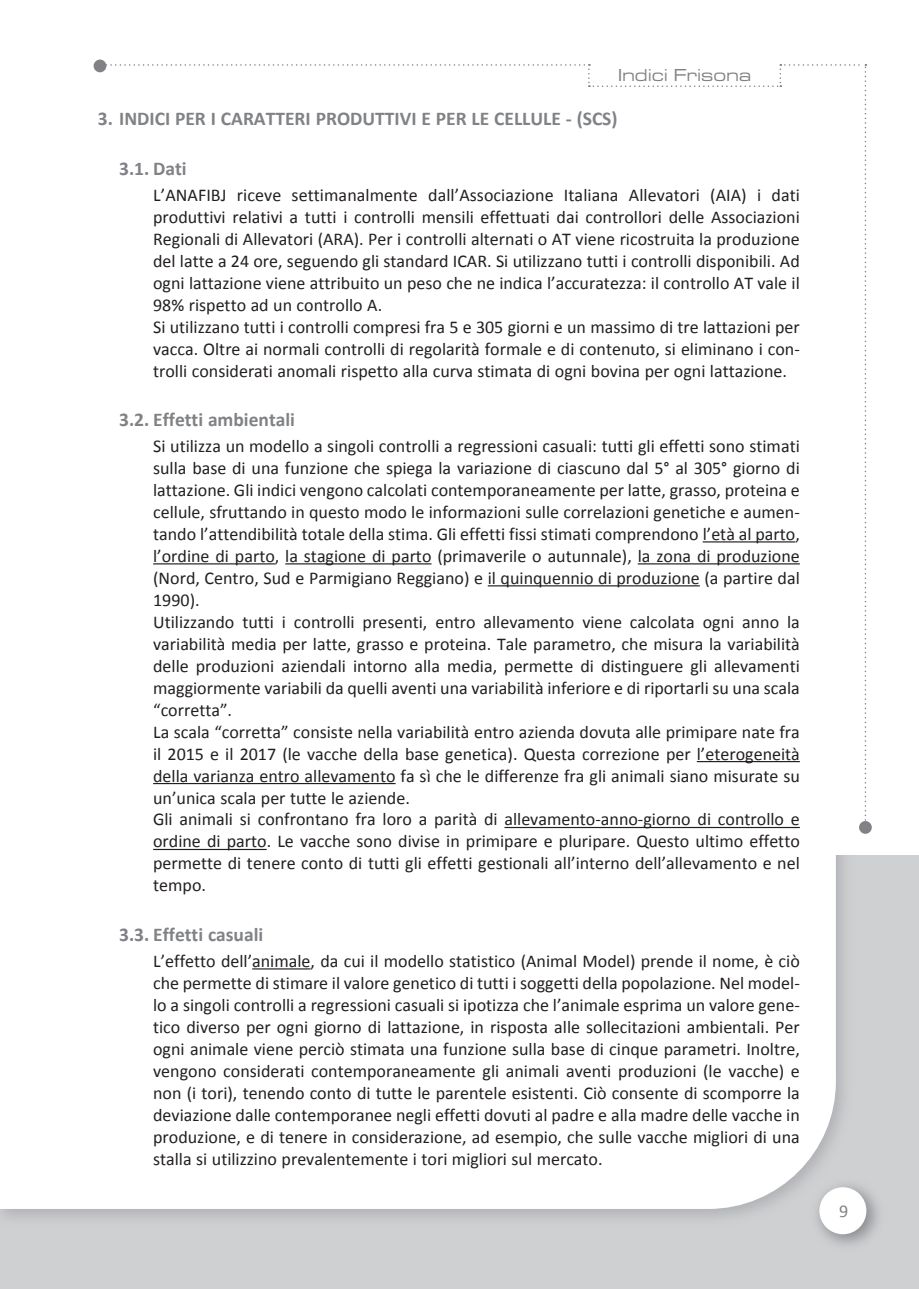
<style>
.page{position:relative;width:919px;height:1289px;background:#fff}
.page>*{position:absolute;margin:0;border:0;box-sizing:border-box;transform-origin:0 0}
.titoli{font:700 19.5px "Calibri";color:#808285}
.rientro2_TIT{font:700 19.5px "Calibri";color:#808285}
.rientro2{font:18px/21.9px "Calibri";color:#231f20;text-align:justify}
.t1{font:500 expanded 18px "Microgramma DOT";letter-spacing:.05em;color:#808285}
.t2{font:18px "Calibri";color:#808285}
</style>
<div class="page">
<div style="left:0;top:842px;width:918px;height:446px;background:#cfd0d2"></div>
<img style="left:822px;top:1186px;width:56px;height:59px">
<div style="left:819px;top:1187px;width:47px;height:47px;background:#fff;border-radius:50%"></div>
<img style="left:0;top:854px;width:858px;height:378px">
<div style="left:0;top:854px;width:835px;height:354px;background:#fff"></div>
<div style="left:0;top:0;width:918px;height:854px;background:#fff"></div>
<div style="left:94px;top:60px;width:12px;height:12px;background:#808285;border-radius:50%"></div>
<div style="left:859px;top:821px;width:12px;height:12px;background:#808285;border-radius:50%"></div>
<svg style="left:100px;top:64px;width:766px;height:766px"></svg>
<hr style="left:702px;top:541px;width:93px;height:1px;background:#231f20">
<hr style="left:153px;top:563px;width:122px;height:1px;background:#231f20">
<hr style="left:285px;top:563px;width:146px;height:1px;background:#231f20">
<hr style="left:637px;top:563px;width:162px;height:1px;background:#231f20">
<hr style="left:487px;top:585px;width:212px;height:1px;background:#231f20">
<hr style="left:696px;top:761px;width:103px;height:1px;background:#231f20">
<hr style="left:153px;top:783px;width:242px;height:1px;background:#231f20">
<hr style="left:504px;top:827px;width:295px;height:1px;background:#231f20">
<hr style="left:153px;top:848px;width:114px;height:2px;background:#231f20">
<hr style="left:252px;top:968px;width:58px;height:1px;background:#231f20">
<p class="t1" style="left:618px;top:63px;width:134px">Indici Frisona</p>
<p class="titoli" style="left:98px;top:107px;width:521px">3. INDICI PER I CARATTERI PRODUTTIVI E PER LE CELLULE - (SCS)</p>
<p class="rientro2_TIT" style="left:119px;top:156px;width:69px">3.1. Dati</p>
<p class="rientro2" style="left:153px;top:183px;width:648px">L’ANAFIBJ riceve settimanalmente dall’Associazione Italiana Allevatori (AIA) i dati produttivi relativi a tutti i controlli mensili effettuati dai controllori delle Associazioni Regionali di Allevatori (ARA). Per i controlli alternati o AT viene ricostruita la produzione del latte a 24 ore, seguendo gli standard ICAR. Si utilizzano tutti i controlli disponibili. Ad ogni lattazione viene attribuito un peso che ne indica l’accuratezza: il controllo AT vale il 98% rispetto ad un controllo A.</p>
<p class="rientro2" style="left:153px;top:315px;width:648px">Si utilizzano tutti i controlli compresi fra 5 e 305 giorni e un massimo di tre lattazioni per vacca. Oltre ai normali controlli di regolarità formale e di contenuto, si eliminano i con&shy;trolli considerati anomali rispetto alla curva stimata di ogni bovina per ogni lattazione.</p>
<p class="rientro2_TIT" style="left:119px;top:407px;width:177px">3.2. Effetti ambientali</p>
<p class="rientro2" style="left:153px;top:434px;width:648px">Si utilizza un modello a singoli controlli a regressioni casuali: tutti gli effetti sono stimati sulla base di una funzione che spiega la variazione di ciascuno dal 5° al 305° giorno di lattazione. Gli indici vengono calcolati contemporaneamente per latte, grasso, proteina e cellule, sfruttando in questo modo le informazioni sulle correlazioni genetiche e aumen&shy;tando l’attendibilità totale della stima. Gli effetti fissi stimati comprendono l’età al parto, l’ordine di parto, la stagione di parto (primaverile o autunnale), la zona di produzione (Nord, Centro, Sud e Parmigiano Reggiano) e il quinquennio di produzione (a partire dal 1990).</p>
<p class="rientro2" style="left:153px;top:610px;width:648px">Utilizzando tutti i controlli presenti, entro allevamento viene calcolata ogni anno la variabilità media per latte, grasso e proteina. Tale parametro, che misura la variabilità delle produzioni aziendali intorno alla media, permette di distinguere gli allevamenti maggiormente variabili da quelli aventi una variabilità inferiore e di riportarli su una scala “corretta”.</p>
<p class="rientro2" style="left:153px;top:719px;width:648px">La scala “corretta” consiste nella variabilità entro azienda dovuta alle primipare nate fra il 2015 e il 2017 (le vacche della base genetica). Questa correzione per l’eterogeneità della varianza entro allevamento fa sì che le differenze fra gli animali siano misurate su un’unica scala per tutte le aziende.</p>
<p class="rientro2" style="left:153px;top:807px;width:648px">Gli animali si confrontano fra loro a parità di allevamento-anno-giorno di controllo e ordine di parto. Le vacche sono divise in primipare e pluripare. Questo ultimo effetto permette di tenere conto di tutti gli effetti gestionali all’interno dell’allevamento e nel tempo.</p>
<p class="rientro2_TIT" style="left:119px;top:922px;width:146px">3.3. Effetti casuali</p>
<p class="rientro2" style="left:153px;top:949px;width:648px">L’effetto dell’animale, da cui il modello statistico (Animal Model) prende il nome, è ciò che permette di stimare il valore genetico di tutti i soggetti della popolazione. Nel model&shy;lo a singoli controlli a regressioni casuali si ipotizza che l’animale esprima un valore gene&shy;tico diverso per ogni giorno di lattazione, in risposta alle sollecitazioni ambientali. Per ogni animale viene perciò stimata una funzione sulla base di cinque parametri. Inoltre, vengono considerati contemporaneamente gli animali aventi produzioni (le vacche) e non (i tori), tenendo conto di tutte le parentele esistenti. Ciò consente di scomporre la deviazione dalle contemporanee negli effetti dovuti al padre e alla madre delle vacche in produzione, e di tenere in considerazione, ad esempio, che sulle vacche migliori di una stalla si utilizzino prevalentemente i tori migliori sul mercato.</p>
<p class="t2" style="left:839px;top:1200px;width:11px">9</p>
</div>
